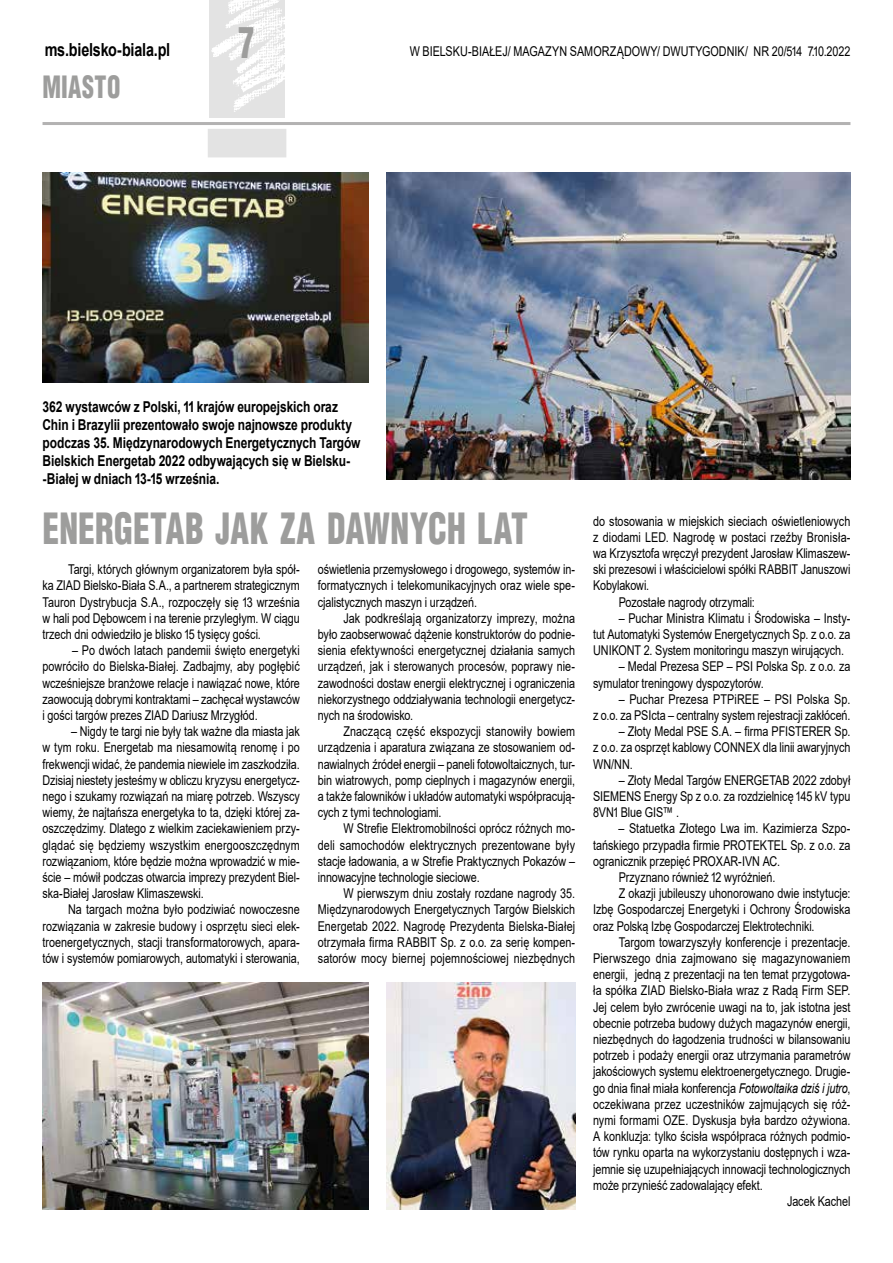
<style>
.page{position:relative;width:893px;height:1263px;background:#fff}
.page>*{position:absolute;margin:0;border:0;box-sizing:border-box;transform-origin:0 0}
.t1{font:900 42px "Switzerland Cond";letter-spacing:.005em;color:#9d9d9c;scale:.8 1}
.t2{font:900 30px "Switzerland Cond";letter-spacing:.02em;color:#9d9d9c;scale:.8 1}
.t3{font:700 18px "Arial";letter-spacing:-.015em;color:#000;scale:.8 1}
.t4{font:700 15px/18px "Arial";letter-spacing:-.005em;color:#000;scale:.8 1}
.t5{font:13.5px/16.2px "Arial";letter-spacing:-.005em;color:#000;text-align:justify;scale:.8 1}
.s1{font-style:italic}
</style>
<div class="page">
<hr style="left:43px;top:122px;width:807px;height:3px;background:#b3b2b2">
<img style="left:209px;top:0;width:76px;height:117px">
<div style="left:208px;top:129px;width:78px;height:28px;background:#e3e3e3"></div>
<img style="left:387px;top:172px;width:463px;height:308px">
<img style="left:42px;top:172px;width:327px;height:211px">
<img style="left:43px;top:982px;width:326px;height:227px">
<img style="left:387px;top:982px;width:188px;height:227px">
<h3 class="t3" style="left:45px;top:37px;width:158px">ms.bielsko-biala.pl</h3>
<h2 class="t2" style="left:43px;top:68px;width:99px">MIASTO</h2>
<h1 class="t1" style="left:238px;top:16px;width:22px">7</h1>
<p class="t5" style="left:410px;top:43px;width:552px">W BIELSKU-BIAŁEJ/ MAGAZYN SAMORZĄDOWY/ DWUTYGODNIK/ NR 20/514 7.10.2022</p>
<p class="t4" style="left:43px;top:398px;width:399px">362 wystawców z Polski, 11 krajów europejskich oraz Chin i Brazylii prezentowało swoje najnowsze produkty podczas 35. Międzynarodowych Energetycznych Targów Bielskich Energetab 2022 odbywających się w Bielsku--Białej w dniach 13-15 września.</p>
<h1 class="t1" style="left:43px;top:502px;width:608px">ENERGETAB JAK ZA DAWNYCH LAT</h1>
<p class="t5" style="left:593px;top:513px;width:323px">do stosowania w miejskich sieciach oświetleniowych</p>
<p class="t5" style="left:593px;top:529px;width:323px">z diodami LED. Nagrodę w postaci rzeźby Bronisła-</p>
<p class="t5" style="left:593px;top:545px;width:323px">wa Krzysztofa wręczył prezydent Jarosław Klimaszew-</p>
<p class="t5" style="left:593px;top:561px;width:323px">ski prezesowi i właścicielowi spółki RABBIT Januszowi</p>
<p class="t5" style="left:593px;top:577px;width:72px">Kobylakowi.</p>
<p class="t5" style="left:619px;top:594px;width:172px">Pozostałe nagrody otrzymali:</p>
<p class="t5" style="left:593px;top:610px;width:323px;text-indent:26px">– Puchar Ministra Klimatu i Środowiska – Insty&shy;tut Automatyki Systemów Energetycznych Sp. z o.o. za UNIKONT 2. System monitoringu maszyn wirujących.</p>
<p class="t5" style="left:593px;top:658px;width:323px;text-indent:26px">– Medal Prezesa SEP – PSI Polska Sp. z o.o. za symulator treningowy dyspozytorów.</p>
<p class="t5" style="left:593px;top:691px;width:323px;text-align:right">– Puchar Prezesa PTPiREE – PSI Polska Sp.<br>z o.o. za PSIcta – centralny system rejestracji zakłóceń.</p>
<p class="t5" style="left:593px;top:723px;width:323px;text-indent:26px">– Złoty Medal PSE S.A. – firma PFISTERER Sp. z o.o. za osprzęt kablowy CONNEX dla linii awaryjnych WN/NN.</p>
<p class="t5" style="left:593px;top:772px;width:323px;text-indent:26px">– Złoty Medal Targów ENERGETAB 2022 zdobył SIEMENS Energy Sp z o.o. za rozdzielnicę 145 kV typu 8VN1 Blue GIS™ .</p>
<p class="t5" style="left:619px;top:820px;width:291px">– Statuetka Złotego Lwa im. Kazimierza Szpo-</p>
<p class="t5" style="left:593px;top:837px;width:323px">tańskiego przypadła firmie PROTEKTEL Sp. z o.o. za</p>
<p class="t5" style="left:593px;top:853px;width:235px">ogranicznik przepięć PROXAR-IVN AC.</p>
<p class="t5" style="left:619px;top:869px;width:197px">Przyznano również 12 wyróżnień.</p>
<p class="t5" style="left:619px;top:885px;width:291px">Z okazji jubileuszy uhonorowano dwie instytucje:</p>
<p class="t5" style="left:593px;top:901px;width:323px">Izbę Gospodarczej Energetyki i Ochrony Środowiska</p>
<p class="t5" style="left:593px;top:918px;width:278px">oraz Polską Izbę Gospodarczej Elektrotechniki.</p>
<p class="t5" style="left:619px;top:934px;width:291px">Targom towarzyszyły konferencje i prezentacje.</p>
<p class="t5" style="left:593px;top:950px;width:323px">Pierwszego dnia zajmowano się magazynowaniem</p>
<p class="t5" style="left:593px;top:966px;width:323px">energii, jedną z prezentacji na ten temat przygotowa-</p>
<p class="t5" style="left:593px;top:982px;width:323px">ła spółka ZIAD Bielsko-Biała wraz z Radą Firm SEP.</p>
<p class="t5" style="left:593px;top:999px;width:323px">Jej celem było zwrócenie uwagi na to, jak istotna jest</p>
<p class="t5" style="left:593px;top:1015px;width:323px">obecnie potrzeba budowy dużych magazynów energii,</p>
<p class="t5" style="left:593px;top:1031px;width:323px">niezbędnych do łagodzenia trudności w bilansowaniu</p>
<p class="t5" style="left:593px;top:1047px;width:323px">potrzeb i podaży energii oraz utrzymania parametrów</p>
<p class="t5" style="left:593px;top:1063px;width:323px">jakościowych systemu elektroenergetycznego. Drugie-</p>
<p class="t5" style="left:593px;top:1080px;width:323px">go dnia finał miała konferencja <span class="s1">Fotowoltaika dziś i jutro</span>,</p>
<p class="t5" style="left:593px;top:1096px;width:323px">oczekiwana przez uczestników zajmujących się róż-</p>
<p class="t5" style="left:593px;top:1112px;width:323px">nymi formami OZE. Dyskusja była bardzo ożywiona.</p>
<p class="t5" style="left:593px;top:1128px;width:323px">A konkluzja: tylko ścisła współpraca różnych podmio-</p>
<p class="t5" style="left:593px;top:1144px;width:323px">tów rynku oparta na wykorzystaniu dostępnych i wza-</p>
<p class="t5" style="left:593px;top:1161px;width:323px">jemnie się uzupełniających innowacji technologicznych</p>
<p class="t5" style="left:593px;top:1177px;width:214px">może przynieść zadowalający efekt.</p>
<p class="t5" style="left:787px;top:1193px;width:81px">Jacek Kachel</p>
<p class="t5" style="left:43px;top:561px;width:323px;text-indent:26px">Targi, których głównym organizatorem była spół&shy;ka ZIAD Bielsko-Biała S.A., a partnerem strategicznym Tauron Dystrybucja S.A., rozpoczęły się 13 września w hali pod Dębowcem i na terenie przyległym. W ciągu trzech dni odwiedziło je blisko 15 tysięcy gości.</p>
<p class="t5" style="left:43px;top:642px;width:323px;text-indent:29px">– Po dwóch latach pandemii święto energetyki powróciło do Bielska-Białej. Zadbajmy, aby pogłębić wcześniejsze branżowe relacje i nawiązać nowe, które zaowocują dobrymi kontraktami – zachęcał wystawców i gości targów prezes ZIAD Dariusz Mrzygłód.</p>
<p class="t5" style="left:43px;top:723px;width:323px;text-indent:28px">– Nigdy te targi nie były tak ważne dla miasta jak w tym roku. Energetab ma niesamowitą renomę i po frekwencji widać, że pandemia niewiele im zaszkodziła.<br>Dzisiaj niestety jesteśmy w obliczu kryzysu energetycz&shy;nego i szukamy rozwiązań na miarę potrzeb. Wszyscy wiemy, że najtańsza energetyka to ta, dzięki której za&shy;oszczędzimy. Dlatego z wielkim zaciekawieniem przy&shy;glądać się będziemy wszystkim energooszczędnym rozwiązaniom, które będzie można wprowadzić w mie&shy;ście – mówił podczas otwarcia imprezy prezydent Biel&shy;ska-Białej Jarosław Klimaszewski.</p>
<p class="t5" style="left:43px;top:901px;width:323px;text-indent:26px">Na targach można było podziwiać nowoczesne rozwiązania w zakresie budowy i osprzętu sieci elek&shy;troenergetycznych, stacji transformatorowych, apara&shy;tów i systemów pomiarowych, automatyki i sterowania,</p>
<p class="t5" style="left:318px;top:561px;width:323px">oświetlenia przemysłowego i drogowego, systemów in&shy;formatycznych i telekomunikacyjnych oraz wiele spe&shy;cjalistycznych maszyn i urządzeń.</p>
<p class="t5" style="left:318px;top:610px;width:323px;text-indent:26px">Jak podkreślają organizatorzy imprezy, można było zaobserwować dążenie konstruktorów do podnie&shy;sienia efektywności energetycznej działania samych urządzeń, jak i sterowanych procesów, poprawy nie&shy;zawodności dostaw energii elektrycznej i ograniczenia niekorzystnego oddziaływania technologii energetycz&shy;nych na środowisko.</p>
<p class="t5" style="left:318px;top:723px;width:323px;text-indent:26px">Znaczącą część ekspozycji stanowiły bowiem urządzenia i aparatura związana ze stosowaniem od&shy;nawialnych źródeł energii – paneli fotowoltaicznych, tur&shy;bin wiatrowych, pomp cieplnych i magazynów energii, a także falowników i układów automatyki współpracują&shy;cych z tymi technologiami.</p>
<p class="t5" style="left:318px;top:820px;width:323px;text-indent:26px">W Strefie Elektromobilności oprócz różnych mo&shy;deli samochodów elektrycznych prezentowane były stacje ładowania, a w Strefie Praktycznych Pokazów – innowacyjne technologie sieciowe.</p>
<p class="t5" style="left:318px;top:885px;width:323px;text-indent:26px">W pierwszym dniu zostały rozdane nagrody 35.<br>Międzynarodowych Energetycznych Targów Bielskich Energetab 2022. Nagrodę Prezydenta Bielska-Białej otrzymała firma RABBIT Sp. z o.o. za serię kompen&shy;satorów mocy biernej pojemnościowej niezbędnych</p>
</div>
